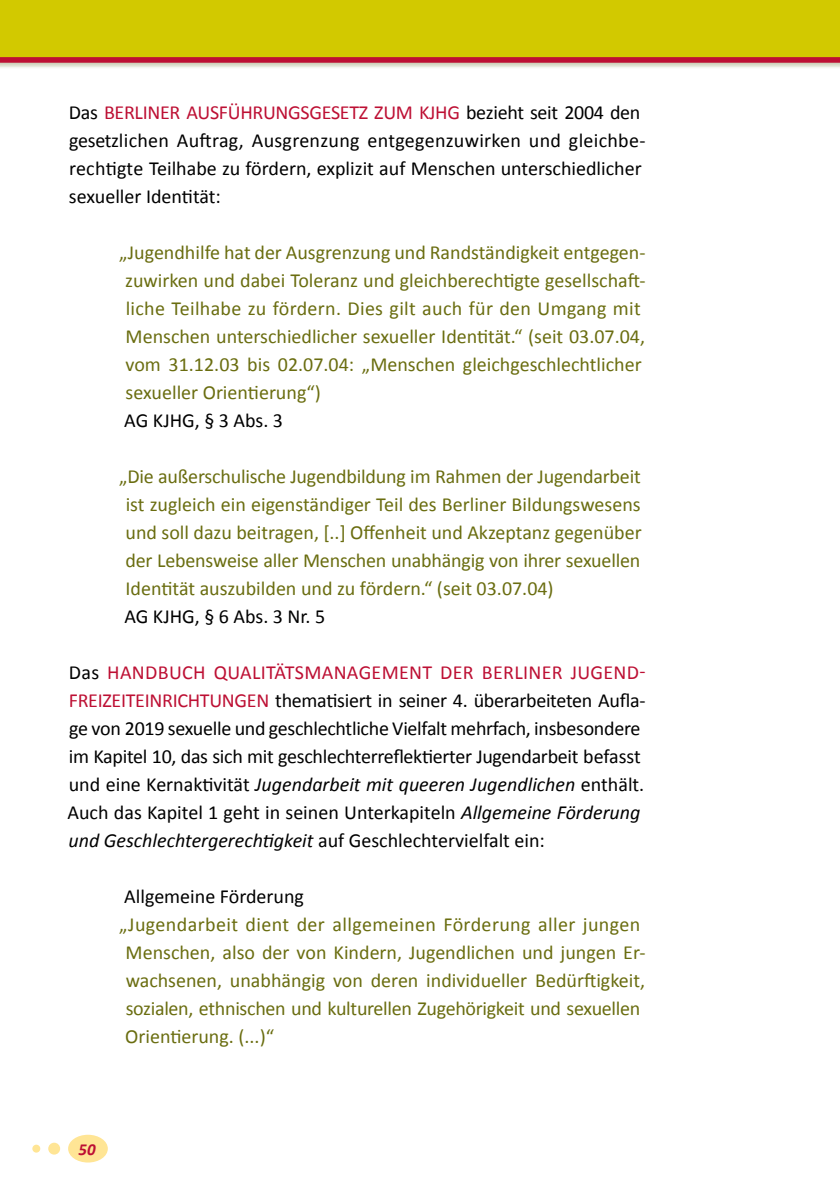
<style>
.page{position:relative;width:840px;height:1191px;background:#fff}
.page>*{position:absolute;margin:0;border:0;box-sizing:border-box;transform-origin:0 0}
.t1{font:20px/28px "Calibri";color:#6a6d10}
.t2{font:20px/28px "Calibri";letter-spacing:-.01em;color:#000}
.t3{font:italic 700 16.8px "Calibri";color:#bd1034}
.s1{color:#bd1034}
.s2{font-style:italic}
</style>
<div class="page">
<div style="left:0;top:0;width:839px;height:69px;background:#545d0c;opacity:.3"></div>
<svg style="left:0;top:0;width:839px;height:63px;background:#d0b805"></svg>
<div style="left:68px;top:1134px;width:40px;height:28px;background:#ffe595;border-radius:50%"></div>
<div style="left:48px;top:1142px;width:12px;height:12px;background:#ffe595;border-radius:50%"></div>
<div style="left:32px;top:1144px;width:8px;height:8px;background:#ffe595;border-radius:50%"></div>
<p class="t2" style="left:69px;top:97px;width:578px">Das <span class="s1">BERLINER AUSFÜHRUNGSGESETZ ZUM KJHG</span> bezieht seit 2004 den gesetzlichen Auftrag, Ausgrenzung entgegenzuwirken und gleichbe&shy;rechtigte Teilhabe zu fördern, explizit auf Menschen unterschiedlicher sexueller Identität:</p>
<p class="t1" style="left:125px;top:237px;width:521px;text-indent:-6px">„Jugendhilfe hat der Ausgrenzung und Randständigkeit entgegen&shy;zuwirken und dabei Toleranz und gleichberechtigte gesellschaft&shy;liche Teilhabe zu fördern. Dies gilt auch für den Umgang mit Menschen unterschiedlicher sexueller Identität.“ (seit 03.07.04, vom 31.12.03 bis 02.07.04: „Menschen gleichgeschlechtlicher sexueller Orientierung“)</p>
<p class="t2" style="left:124px;top:405px;width:160px">AG KJHG, § 3 Abs. 3</p>
<p class="t1" style="left:125px;top:461px;width:517px;text-align:justify;text-indent:-6px">„Die außerschulische Jugendbildung im Rahmen der Jugendarbeit ist zugleich ein eigenständiger Teil des Berliner Bildungswesens und soll dazu beitragen, [..] Offenheit und Akzeptanz gegenüber der Lebensweise aller Menschen unabhängig von ihrer sexuellen Identität auszubilden und zu fördern.“ (seit 03.07.04)</p>
<p class="t2" style="left:124px;top:601px;width:202px">AG KJHG, § 6 Abs. 3 Nr. 5</p>
<p class="t2" style="left:67px;top:657px;width:579px">Das <span class="s1">HANDBUCH QUALITÄTSMANAGEMENT DER BERLINER JUGEND-FREIZEITEINRICHTUNGEN</span> thematisiert in seiner 4. überarbeiteten Aufla&shy;ge von 2019 sexuelle und geschlechtliche Vielfalt mehrfach, insbesondere im Kapitel 10, das sich mit geschlechterreflektierter Jugendarbeit befasst und eine Kernaktivität <span class="s2">Jugendarbeit mit queeren Jugendlichen</span> enthält.<br>Auch das Kapitel 1 geht in seinen Unterkapiteln <span class="s2">Allgemeine Förderung und Geschlechtergerechtigkeit</span> auf Geschlechtervielfalt ein:</p>
<p class="t2" style="left:124px;top:881px;width:181px">Allgemeine Förderung</p>
<p class="t1" style="left:125px;top:909px;width:521px;text-indent:-6px">„Jugendarbeit dient der allgemeinen Förderung aller jungen Menschen, also der von Kindern, Jugendlichen und jungen Er&shy;wachsenen, unabhängig von deren individueller Bedürftigkeit, sozialen, ethnischen und kulturellen Zugehörigkeit und sexuellen Orientierung. (...)“</p>
<p class="t3" style="left:79px;top:1139px;width:19px">50</p>
</div>
